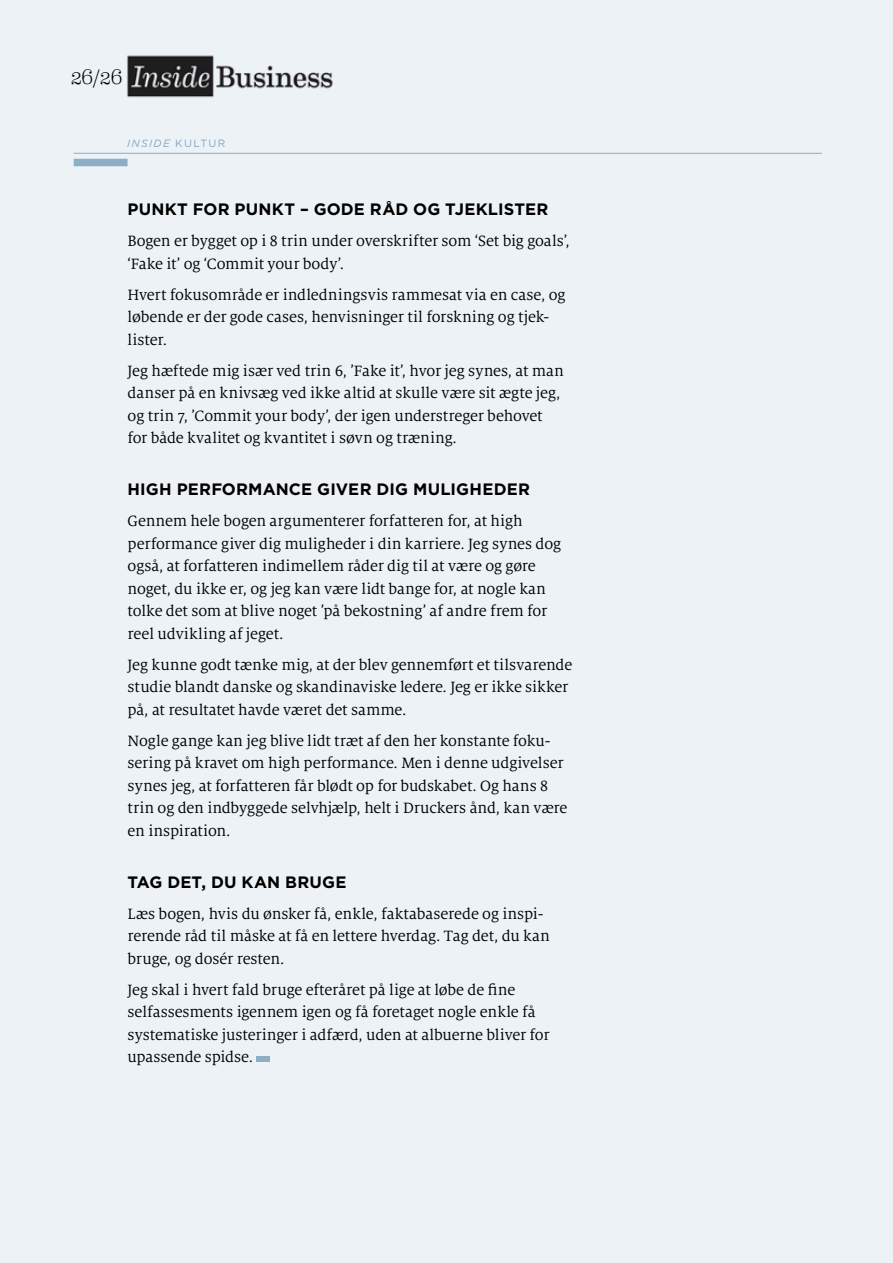
<style>
.page{position:relative;width:893px;height:1263px;background:#edf2f7}
.page>*{position:absolute;margin:0;border:0;box-sizing:border-box;transform-origin:0 0}
.t1{font:300 21px "Eames Century Modern";color:#000}
.t2{font:16.5px/22.5px "Milo Serif OT";letter-spacing:-.005em;color:#000}
.t3{font:700 16.5px "Gotham";letter-spacing:.01em;color:#000}
.t4{font:italic 10.5px "Gotham";letter-spacing:.135em;color:#8daec5}
.s1{font-style:normal}
</style>
<div class="page">
<img style="left:127px;top:55px;width:206px;height:43px">
<div style="left:74px;top:159px;width:54px;height:7px;background:#8daec5"></div>
<div style="left:256px;top:1056px;width:14px;height:6px;background:#8daec5"></div>
<hr style="left:74px;top:153px;width:748px;height:1px;background:#8daec5">
<p class="t1" style="left:70px;top:61px;width:54px">26/26</p>
<p class="t4" style="left:127px;top:136px;width:100px">INSIDE <span class="s1">KULTUR</span></p>
<p class="t3" style="left:128px;top:198px;width:422px">PUNKT FOR PUNKT – GODE RÅD OG TJEKLISTER</p>
<p class="t2" style="left:128px;top:230px;width:444px">Bogen er bygget op i 8 trin under overskrifter som ‘Set big goals’, ‘Fake it’ og ‘Commit your body’.</p>
<p class="t2" style="left:128px;top:284px;width:439px">Hvert fokusområde er indledningsvis rammesat via en case, og løbende er der gode cases, henvisninger til forskning og tjek&shy;lister.</p>
<p class="t2" style="left:128px;top:360px;width:438px">Jeg hæftede mig især ved trin 6, ’Fake it’, hvor jeg synes, at man danser på en knivsæg ved ikke altid at skulle være sit ægte jeg, og trin 7, ’Commit your body’, der igen understreger behovet for både kvalitet og kvantitet i søvn og træning.</p>
<p class="t3" style="left:128px;top:478px;width:404px">HIGH PERFORMANCE GIVER DIG MULIGHEDER</p>
<p class="t2" style="left:128px;top:510px;width:435px">Gennem hele bogen argumenterer forfatteren for, at high performance giver dig muligheder i din karriere. Jeg synes dog også, at forfatteren indimellem råder dig til at være og gøre noget, du ikke er, og jeg kan være lidt bange for, at nogle kan tolke det som at blive noget ’på bekostning’ af andre frem for reel udvikling af jeget.</p>
<p class="t2" style="left:128px;top:654px;width:446px">Jeg kunne godt tænke mig, at der blev gennemført et tilsvarende studie blandt danske og skandinaviske ledere. Jeg er ikke sikker på, at resultatet havde været det samme.</p>
<p class="t2" style="left:128px;top:730px;width:441px">Nogle gange kan jeg blive lidt træt af den her konstante foku&shy;sering på kravet om high performance. Men i denne udgivelser synes jeg, at forfatteren får blødt op for budskabet. Og hans 8 trin og den indbyggede selvhjælp, helt i Druckers ånd, kan være en inspiration.</p>
<p class="t3" style="left:128px;top:871px;width:218px">TAG DET, DU KAN BRUGE</p>
<p class="t2" style="left:128px;top:903px;width:424px">Læs bogen, hvis du ønsker få, enkle, faktabaserede og inspi&shy;rerende råd til måske at få en lettere hverdag. Tag det, du kan bruge, og dosér resten.</p>
<p class="t2" style="left:128px;top:979px;width:423px">Jeg skal i hvert fald bruge efteråret på lige at løbe de fine selfassesments igennem igen og få foretaget nogle enkle få systematiske justeringer i adfærd, uden at albuerne bliver for upassende spidse.</p>
</div>
